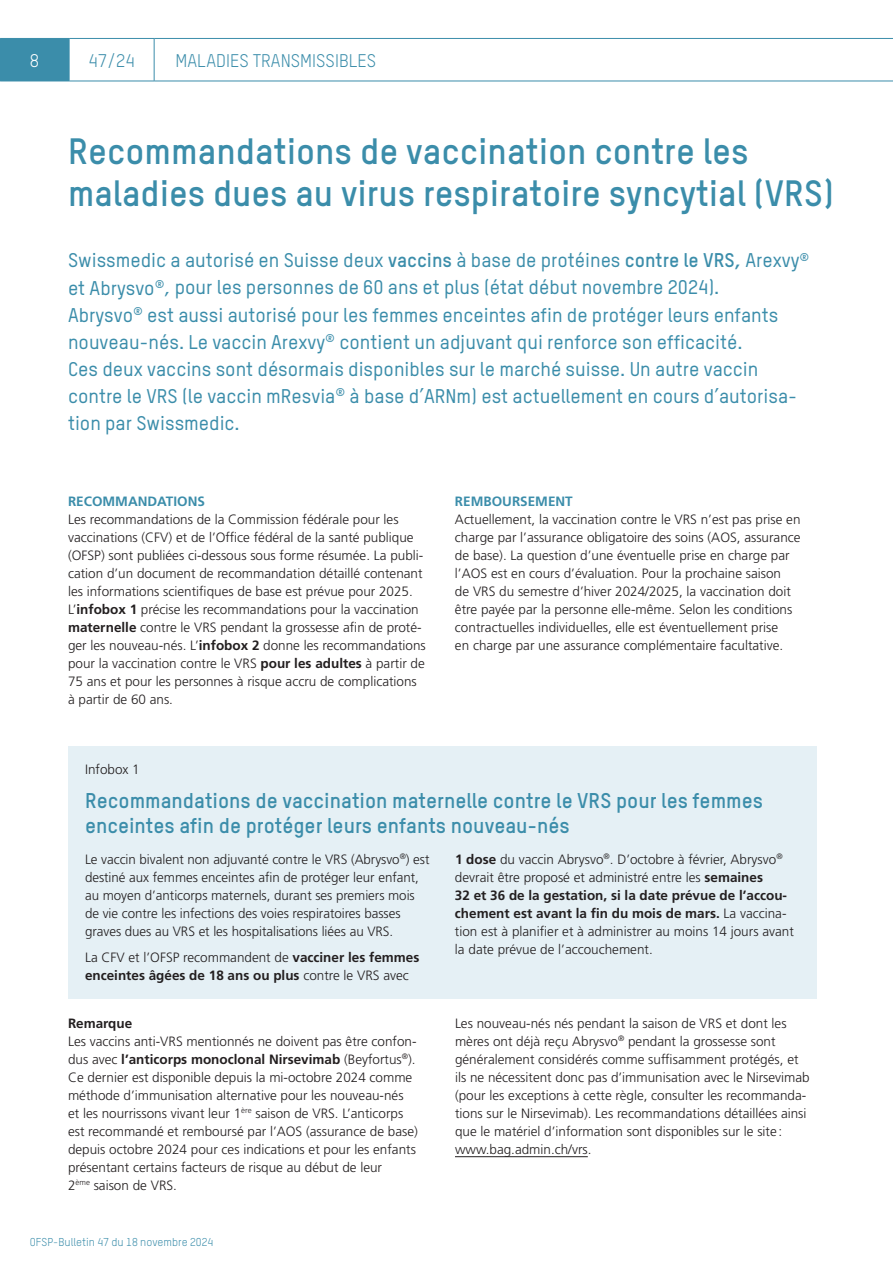
<style>
.page{position:relative;width:893px;height:1263px;background:#fff}
.page>*{position:absolute;margin:0;border:0;box-sizing:border-box;transform-origin:0 0}
.t1{font:700 36px/42px "TSTAR";color:#3b8daa}
.t2{font:700 21px/25.5px "TSTAR";color:#3b8daa}
.t3{font:500 19.5px/27px "TSTAR";color:#3b8daa}
.t4{font:18px "TSTAR";color:#3b8daa}
.t5{font:18px "TSTAR";color:#fff}
.t6{font:300 13.5px/18px "Frutiger LT Std";color:#231f20}
.t7{font:700 13.5px/18px "Frutiger LT Std";color:#231f20}
.t8{font:700 13.5px "Frutiger LT Std";color:#3b8daa}
.t9{font:11.25px "TSTAR";color:#3b8daa}
.s1{font-weight:700}
.s2{font-weight:300}
</style>
<div class="page">
<hr style="left:69px;top:38px;width:85px;height:1px;background:#3b8daa">
<hr style="left:69px;top:39px;width:1px;height:42px;background:#3b8daa">
<hr style="left:154px;top:38px;width:739px;height:1px;background:#3b8daa">
<hr style="left:154px;top:39px;width:1px;height:42px;background:#3b8daa">
<div style="left:0;top:38px;width:69px;height:43px;background:#3b8daa"></div>
<hr style="left:0;top:81px;width:69px;height:1px;background:#3b8daa">
<hr style="left:69px;top:81px;width:85px;height:1px;background:#3b8daa">
<hr style="left:154px;top:81px;width:739px;height:1px;background:#3b8daa">
<hr style="left:455px;top:1156px;width:133px;height:1px;background:#231f20">
<div style="left:68px;top:746px;width:748px;height:252px;background:#e5f0f5"></div>
<h3 class="t5" style="left:30px;top:49px;width:11px">8</h3>
<h3 class="t4" style="left:89px;top:49px;width:48px">47/24</h3>
<h3 class="t4" style="left:175px;top:49px;width:202px">MALADIES TRANSMISSIBLES</h3>
<h1 class="t1" style="left:68px;top:129px;width:767px">Recommandations de vaccination contre les maladies dues au virus respiratoire syncytial (VRS)</h1>
<p class="t3" style="left:68px;top:247px;width:743px">Swissmedic a autorisé en Suisse deux <span class="s1">vaccins</span> à base de protéines <span class="s1">contre le VRS,</span> Arexvy<sup>® </sup>et Abrysvo<sup>®</sup>, pour les personnes de 60 ans et plus (état début novembre 2024).<br>Abrysvo<sup>®</sup> est aussi autorisé pour les femmes enceintes afin de protéger leurs enfants nouveau-nés. Le vaccin Arexvy<sup>®</sup> contient un adjuvant qui renforce son efficacité.<br>Ces deux vaccins sont désormais disponibles sur le marché suisse. Un autre vaccin contre le VRS (le vaccin mResvia<sup>®</sup> à base d’ARNm) est actuellement en cours d’autorisa&shy;tion par Swissmedic.</p>
<p class="t8" style="left:68px;top:493px;width:138px">RECOMMANDATIONS</p>
<p class="t6" style="left:68px;top:510px;width:359px">Les recommandations de la Commission fédérale pour les vaccinations (CFV) et de l’Office fédéral de la santé publique (OFSP) sont publiées ci-dessous sous forme résumée. La publi&shy;cation d’un document de recommandation détaillé contenant les informations scientifiques de base est prévue pour 2025.<br>L’<span class="s1">infobox 1</span> précise les recommandations pour la vaccination <span class="s1">maternelle</span> contre le VRS pendant la grossesse afin de proté&shy;ger les nouveau-nés. L’<span class="s1">infobox 2</span> donne les recommandations pour la vaccination contre le VRS <span class="s1">pour les adultes</span> à partir de 75 ans et pour les personnes à risque accru de complications à partir de 60 ans.</p>
<p class="t8" style="left:455px;top:493px;width:119px">REMBOURSEMENT</p>
<p class="t6" style="left:455px;top:510px;width:347px">Actuellement, la vaccination contre le VRS n’est pas prise en charge par l’assurance obligatoire des soins (AOS, assurance de base). La question d’une éventuelle prise en charge par l’AOS est en cours d’évaluation. Pour la prochaine saison<br>de VRS du semestre d’hiver 2024/2025, la vaccination doit être payée par la personne elle-même. Selon les conditions contractuelles individuelles, elle est éventuellement prise<br>en charge par une assurance complémentaire facultative.</p>
<p class="t6" style="left:85px;top:760px;width:56px">Infobox 1</p>
<h2 class="t2" style="left:85px;top:787px;width:679px">Recommandations de vaccination maternelle contre le VRS pour les femmes enceintes afin de protéger leurs enfants nouveau-nés</h2>
<p class="t6" style="left:85px;top:850px;width:346px">Le vaccin bivalent non adjuvanté contre le VRS (Abrysvo<sup>®</sup>) est destiné aux femmes enceintes afin de protéger leur enfant, au moyen d’anticorps maternels, durant ses premiers mois de vie contre les infections des voies respiratoires basses graves dues au VRS et les hospitalisations liées au VRS.</p>
<p class="t7" style="left:85px;top:949px;width:336px"><span class="s2">La CFV et l’OFSP recommandent de</span> vacciner les femmes enceintes âgées de 18 ans ou plus <span class="s2">contre le VRS avec</span></p>
<p class="t6" style="left:455px;top:850px;width:340px"><span class="s1">1 dose</span> du vaccin Abrysvo<sup>®</sup>. D’octobre à février, Abrysvo<sup>® </sup>devrait être proposé et administré entre les <span class="s1">semaines<br>32 et 36 de la gestation, si la date prévue de l’accou&shy;chement est avant la fin du mois de mars.</span> La vaccina&shy;tion est à planifier et à administrer au moins 14 jours avant la date prévue de l’accouchement.</p>
<p class="t7" style="left:68px;top:1014px;width:66px">Remarque</p>
<p class="t6" style="left:68px;top:1032px;width:351px">Les vaccins anti-VRS mentionnés ne doivent pas être confon&shy;dus avec <span class="s1">l’anticorps monoclonal Nirsevimab</span> (Beyfortus<sup>®</sup>).<br>Ce dernier est disponible depuis la mi-octobre 2024 comme méthode d’immunisation alternative pour les nouveau-nés et les nourrissons vivant leur 1<sup>ère</sup> saison de VRS. L’anticorps est recommandé et remboursé par l’AOS (assurance de base) depuis octobre 2024 pour ces indications et pour les enfants présentant certains facteurs de risque au début de leur<br>2<sup>ème</sup> saison de VRS.</p>
<p class="t9" style="left:30px;top:1235px;width:185px">OFSP-Bulletin 47 du 18 novembre 2024</p>
<p class="t6" style="left:455px;top:1014px;width:356px">Les nouveau-nés nés pendant la saison de VRS et dont les mères ont déjà reçu Abrysvo<sup>®</sup> pendant la grossesse sont généralement considérés comme suffisamment protégés, et ils ne nécessitent donc pas d’immunisation avec le Nirsevimab (pour les exceptions à cette règle, consulter les recommanda&shy;tions sur le Nirsevimab). Les recommandations détaillées ainsi que le matériel d’information sont disponibles sur le site: www.bag.admin.ch/vrs.</p>
</div>
